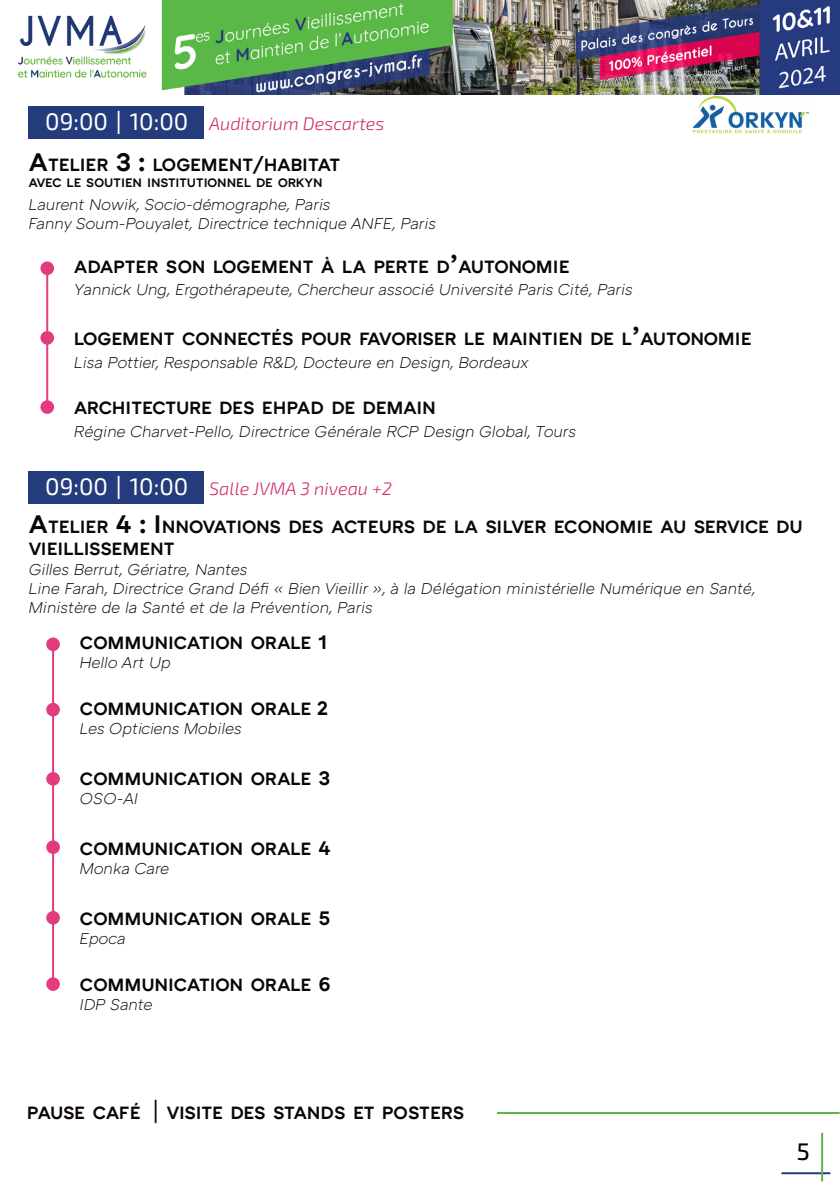
<style>
.page{position:relative;width:840px;height:1191px;background:#fff}
.page>*{position:absolute;margin:0;border:0;box-sizing:border-box;transform-origin:0 0}
.t1{font:24px "Exo 2";color:#000}
.t2{font:600 18.2px/22px "ATC Arquette";letter-spacing:-.02em;color:#0b0506}
.t3{font:italic 18px "Exo 2";color:#d22e71}
.t4{font:italic 300 16px/19.2px "ATC Arquette";letter-spacing:-.01em;color:#0b0506}
.t5{font:600 12.6px "ATC Arquette";letter-spacing:-.01em;color:#0b0506}
.s1{font-style:normal;font-size:24px;color:#fff}
.s2{font-family:"ATC Overlook";font-style:normal;font-size:24px;color:#fff}
.s3{font-size:26px}
.s4{font-size:18px}
.s5{font-size:20px}
.s6{font-family:"ATC Overlook";font-weight:400;font-size:24px}
</style>
<div class="page">
<hr style="left:781px;top:1172px;width:48px;height:2px;background:#243b7c">
<hr style="left:820px;top:1132px;width:2px;height:49px;background:#60b34a">
<img style="left:18px;top:0;width:821px;height:94px">
<div style="left:28px;top:106px;width:176px;height:32px;background:#243b7c"></div>
<div style="left:40px;top:261px;width:14px;height:14px;background:#e23c7f;border-radius:50%"></div>
<hr style="left:46px;top:264px;width:2px;height:145px;background:#e23c7f">
<div style="left:40px;top:331px;width:14px;height:14px;background:#e23c7f;border-radius:50%"></div>
<div style="left:40px;top:400px;width:14px;height:14px;background:#e23c7f;border-radius:50%"></div>
<div style="left:28px;top:471px;width:176px;height:32px;background:#243b7c"></div>
<div style="left:46px;top:637px;width:14px;height:14px;background:#e23c7f;border-radius:50%"></div>
<hr style="left:52px;top:640px;width:2px;height:342px;background:#e23c7f">
<div style="left:46px;top:703px;width:14px;height:13px;background:#e23c7f;border-radius:50%"></div>
<div style="left:46px;top:772px;width:14px;height:13px;background:#e23c7f;border-radius:50%"></div>
<div style="left:46px;top:840px;width:14px;height:14px;background:#e23c7f;border-radius:50%"></div>
<div style="left:46px;top:911px;width:14px;height:13px;background:#e23c7f;border-radius:50%"></div>
<hr style="left:496px;top:1112px;width:343px;height:2px;background:#60b34a">
<img style="left:692px;top:95px;width:116px;height:39px">
<div style="left:46px;top:977px;width:14px;height:14px;background:#e23c7f;border-radius:50%"></div>
<p class="t3" style="left:45px;top:111px;width:340px"><span class="s1">09:00</span> <span class="s2">|</span> <span class="s1">10:00</span> Auditorium Descartes</p>
<p class="t2" style="left:28px;top:154px;width:313px"><span class="s3">A</span>TELIER <span class="s3">3 :</span> LOGEMENT<span class="s4">/</span>HABITAT</p>
<p class="t5" style="left:28px;top:175px;width:295px">AVEC LE SOUTIEN INSTITUTIONNEL DE ORKYN</p>
<p class="t4" style="left:28px;top:195px;width:409px">Laurent Nowik, Socio-démographe, Paris<br>Fanny Soum-Pouyalet, Directrice technique ANFE, Paris</p>
<p class="t2" style="left:74px;top:256px;width:497px">ADAPTER SON LOGEMENT À LA PERTE D<span class="s3">’</span>AUTONOMIE</p>
<p class="t4" style="left:74px;top:280px;width:560px">Yannick Ung, Ergothérapeute, Chercheur associé Université Paris Cité, Paris</p>
<p class="t2" style="left:74px;top:329px;width:679px">LOGEMENT CONNECTÉS POUR FAVORISER LE MAINTIEN DE L<span class="s3">’</span>AUTONOMIE</p>
<p class="t4" style="left:74px;top:354px;width:456px">Lisa Pottier, Responsable R&amp;D, Docteure en Design, Bordeaux</p>
<p class="t2" style="left:74px;top:397px;width:363px">ARCHITECTURE DES EHPAD DE DEMAIN</p>
<p class="t4" style="left:74px;top:422px;width:503px">Régine Charvet-Pello, Directrice Générale RCP Design Global, Tours</p>
<p class="t3" style="left:45px;top:475px;width:348px"><span class="s1">09:00</span> <span class="s2">|</span> <span class="s1">10:00</span> Salle JVMA 3 niveau +2</p>
<p class="t2" style="left:28px;top:516px;width:775px"><span class="s3">A</span>TELIER <span class="s3">4 : I</span> NNOVATIONS DES ACTEURS DE LA SILVER ECONOMIE AU SERVICE DU<br>VIEILLISSEMENT</p>
<p class="t4" style="left:28px;top:560px;width:728px">Gilles Berrut, Gériatre, Nantes<br>Line Farah, Directrice Grand Défi « Bien Vieillir », à la Délégation ministérielle Numérique en Santé,<br>Ministère de la Santé et de la Prévention, Paris</p>
<p class="t2" style="left:80px;top:632px;width:249px">COMMUNICATION ORALE <span class="s5">1</span></p>
<p class="t4" style="left:80px;top:654px;width:93px">Hello Art Up</p>
<p class="t2" style="left:80px;top:698px;width:250px">COMMUNICATION ORALE <span class="s5">2</span></p>
<p class="t4" style="left:80px;top:720px;width:164px">Les Opticiens Mobiles</p>
<p class="t2" style="left:80px;top:768px;width:252px">COMMUNICATION ORALE <span class="s5">3</span></p>
<p class="t4" style="left:80px;top:789px;width:60px">OSO-AI</p>
<p class="t2" style="left:80px;top:838px;width:253px">COMMUNICATION ORALE <span class="s5">4</span></p>
<p class="t4" style="left:80px;top:859px;width:91px">Monka Care</p>
<p class="t2" style="left:80px;top:908px;width:252px">COMMUNICATION ORALE <span class="s5">5</span></p>
<p class="t4" style="left:80px;top:929px;width:48px">Epoca</p>
<p class="t2" style="left:80px;top:974px;width:253px">COMMUNICATION ORALE <span class="s5">6</span></p>
<p class="t4" style="left:80px;top:995px;width:74px">IDP Sante</p>
<p class="t2" style="left:27px;top:1102px;width:439px">PAUSE CAFÉ <span class="s6">|</span> VISITE DES STANDS ET POSTERS</p>
<h1 class="t1" style="left:796px;top:1134px;width:14px">5</h1>
</div>
